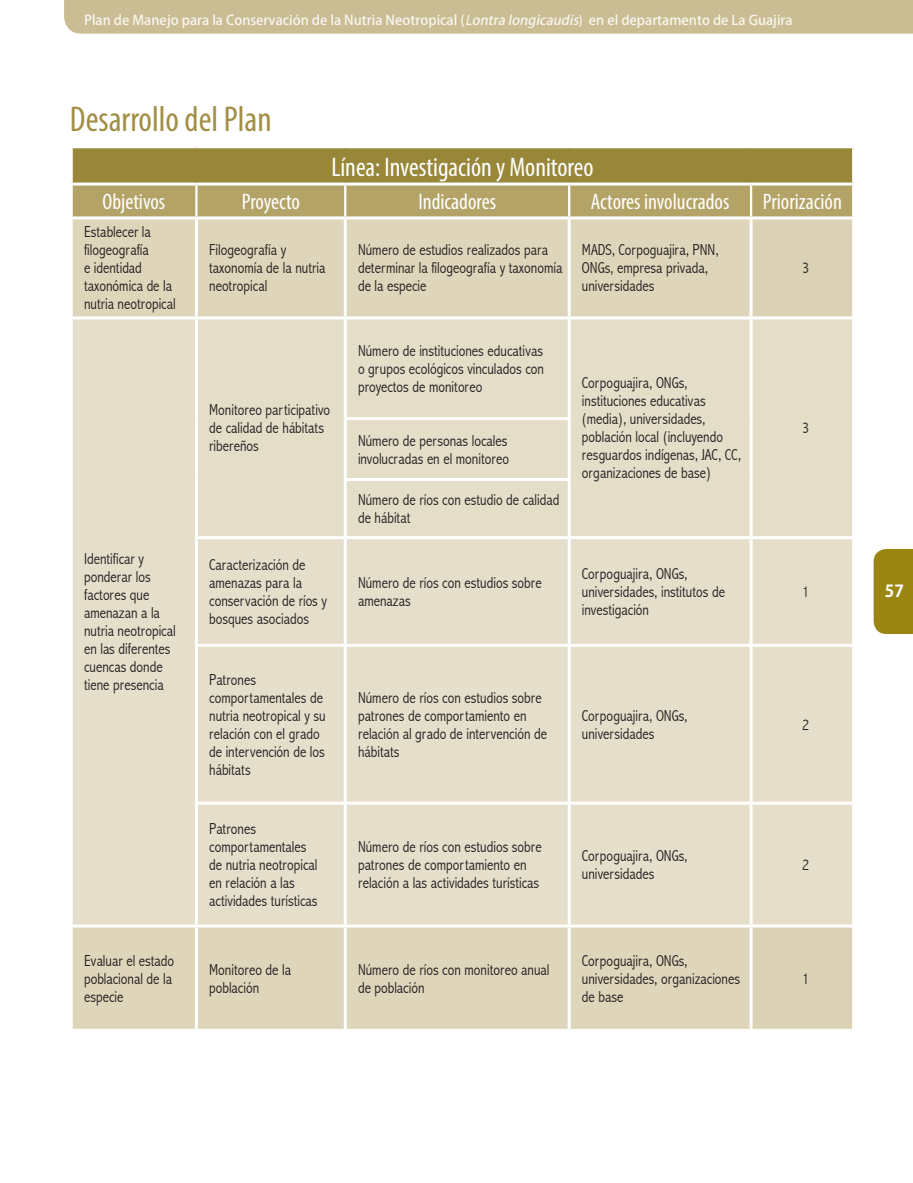
<style>
.page{position:relative;width:913px;height:1183px;background:#fff}
.page>*{position:absolute;margin:0;border:0;box-sizing:border-box;transform-origin:0 0}
.t1{font:condensed 36px "Myriad Pro";color:#a28f45}
.t2{font:condensed 27px "Myriad Pro";color:#fff}
.t3{font:condensed 22.5px "Myriad Pro";color:#fff}
.t4{font:700 16.5px "Koz Go Pro";color:#fff}
.t5{font:300 condensed 15.9px/18px "Abadi";color:#231f20}
.t6{font:500 13.5px "Koz Go Pro";color:#f8f6ee}
.s1{font-style:italic}
</style>
<div class="page">
<div style="left:874px;top:549px;width:39px;height:85px;background:#9b8613"></div>
<div style="left:71px;top:147px;width:783px;height:37px;background:#988739"></div>
<div style="left:73px;top:186px;width:779px;height:30px;background:#b3a367"></div>
<div style="left:73px;top:219px;width:677px;height:810px;background:#ded5ba"></div>
<div style="left:753px;top:219px;width:99px;height:810px;background:#dbd1b4"></div>
<div style="left:73px;top:319px;width:779px;height:605px;background:#e5deca"></div>
<div style="left:198px;top:319px;width:654px;height:217px;background:#e4ddc8"></div>
<hr style="left:344px;top:319px;width:3px;height:98px;background:#fff">
<hr style="left:344px;top:420px;width:3px;height:58px;background:#fff">
<hr style="left:344px;top:417px;width:227px;height:3px;background:#fff">
<hr style="left:344px;top:481px;width:3px;height:55px;background:#fff">
<hr style="left:344px;top:478px;width:227px;height:3px;background:#fff">
<hr style="left:568px;top:319px;width:3px;height:98px;background:#fff">
<hr style="left:568px;top:420px;width:3px;height:58px;background:#fff">
<hr style="left:568px;top:481px;width:3px;height:55px;background:#fff">
<hr style="left:750px;top:319px;width:3px;height:100px;background:#fff">
<hr style="left:750px;top:419px;width:3px;height:61px;background:#fff">
<hr style="left:750px;top:480px;width:3px;height:56px;background:#fff">
<hr style="left:195px;top:927px;width:3px;height:102px;background:#fff">
<hr style="left:344px;top:927px;width:3px;height:102px;background:#fff">
<hr style="left:568px;top:927px;width:3px;height:102px;background:#fff">
<hr style="left:195px;top:319px;width:3px;height:100px;background:#fff">
<hr style="left:195px;top:419px;width:3px;height:61px;background:#fff">
<hr style="left:195px;top:480px;width:3px;height:56px;background:#fff">
<hr style="left:70px;top:924px;width:126px;height:3px;background:#fff">
<hr style="left:195px;top:805px;width:3px;height:119px;background:#fff">
<hr style="left:196px;top:924px;width:149px;height:3px;background:#fff">
<hr style="left:344px;top:805px;width:3px;height:119px;background:#fff">
<hr style="left:568px;top:805px;width:3px;height:119px;background:#fff">
<hr style="left:345px;top:924px;width:224px;height:3px;background:#fff">
<hr style="left:569px;top:924px;width:182px;height:3px;background:#fff">
<hr style="left:750px;top:805px;width:3px;height:119px;background:#fff">
<hr style="left:751px;top:924px;width:104px;height:3px;background:#fff">
<hr style="left:195px;top:647px;width:3px;height:155px;background:#fff">
<hr style="left:195px;top:802px;width:150px;height:3px;background:#fff">
<hr style="left:344px;top:647px;width:3px;height:155px;background:#fff">
<hr style="left:345px;top:802px;width:224px;height:3px;background:#fff">
<hr style="left:568px;top:647px;width:3px;height:155px;background:#fff">
<hr style="left:569px;top:802px;width:182px;height:3px;background:#fff">
<hr style="left:750px;top:647px;width:3px;height:155px;background:#fff">
<hr style="left:751px;top:802px;width:104px;height:3px;background:#fff">
<hr style="left:345px;top:536px;width:224px;height:3px;background:#fff">
<hr style="left:345px;top:644px;width:224px;height:3px;background:#fff">
<hr style="left:195px;top:539px;width:3px;height:105px;background:#fff">
<hr style="left:195px;top:536px;width:150px;height:3px;background:#fff">
<hr style="left:344px;top:539px;width:3px;height:105px;background:#fff">
<hr style="left:195px;top:644px;width:150px;height:3px;background:#fff">
<hr style="left:568px;top:539px;width:3px;height:105px;background:#fff">
<hr style="left:569px;top:536px;width:182px;height:3px;background:#fff">
<hr style="left:569px;top:644px;width:182px;height:3px;background:#fff">
<hr style="left:750px;top:539px;width:3px;height:105px;background:#fff">
<hr style="left:751px;top:536px;width:104px;height:3px;background:#fff">
<hr style="left:751px;top:644px;width:104px;height:3px;background:#fff">
<hr style="left:196px;top:316px;width:149px;height:3px;background:#fff">
<hr style="left:344px;top:219px;width:3px;height:97px;background:#fff">
<hr style="left:345px;top:316px;width:224px;height:3px;background:#fff">
<hr style="left:568px;top:219px;width:3px;height:97px;background:#fff">
<hr style="left:569px;top:316px;width:182px;height:3px;background:#fff">
<hr style="left:751px;top:316px;width:104px;height:3px;background:#fff">
<hr style="left:70px;top:183px;width:126px;height:3px;background:#fff">
<hr style="left:195px;top:186px;width:3px;height:30px;background:#fff">
<hr style="left:196px;top:183px;width:149px;height:3px;background:#fff">
<hr style="left:344px;top:186px;width:2px;height:30px;background:#fff">
<hr style="left:345px;top:183px;width:224px;height:3px;background:#fff">
<hr style="left:568px;top:186px;width:2px;height:30px;background:#fff">
<hr style="left:569px;top:183px;width:182px;height:3px;background:#fff">
<hr style="left:750px;top:186px;width:2px;height:30px;background:#fff">
<hr style="left:751px;top:183px;width:104px;height:3px;background:#fff">
<hr style="left:70px;top:145px;width:126px;height:3px;background:#fff">
<hr style="left:70px;top:148px;width:3px;height:35px;background:#fff">
<hr style="left:196px;top:145px;width:149px;height:3px;background:#fff">
<hr style="left:345px;top:145px;width:224px;height:3px;background:#fff">
<hr style="left:569px;top:145px;width:182px;height:3px;background:#fff">
<hr style="left:751px;top:145px;width:104px;height:3px;background:#fff">
<hr style="left:852px;top:148px;width:3px;height:35px;background:#fff">
<hr style="left:195px;top:219px;width:3px;height:97px;background:#fff">
<hr style="left:70px;top:316px;width:126px;height:3px;background:#fff">
<div style="left:64px;top:0;width:849px;height:34px;background:#cabd94"></div>
<p class="t6" style="left:84px;top:12px;width:710px">Plan de Manejo para la Conservación de la Nutria Neotropical (<span class="s1">Lontra longicaudis</span>) en el departamento de La Guajira</p>
<h1 class="t1" style="left:70px;top:97px;width:203px">Desarrollo del Plan</h1>
<h2 class="t2" style="left:331px;top:150px;width:264px">Línea: Investigación y Monitoreo</h2>
<h3 class="t3" style="left:102px;top:188px;width:64px">Objetivos</h3>
<h3 class="t3" style="left:242px;top:188px;width:60px">Proyecto</h3>
<h3 class="t3" style="left:418px;top:188px;width:79px">Indicadores</h3>
<h3 class="t3" style="left:591px;top:188px;width:140px">Actores involucrados</h3>
<h3 class="t3" style="left:763px;top:188px;width:81px">Priorización</h3>
<p class="t5" style="left:84px;top:223px;width:93px">Establecer la filogeografía<br>e identidad taxonómica de la nutria neotropical</p>
<p class="t5" style="left:209px;top:241px;width:118px">Filogeografía y taxonomía de la nutria neotropical</p>
<p class="t5" style="left:358px;top:241px;width:206px">Número de estudios realizados para determinar la filogeografía y taxonomía de la especie</p>
<p class="t5" style="left:582px;top:241px;width:138px">MADS, Corpoguajira, PNN,<br>ONGs, empresa privada, universidades</p>
<p class="t5" style="left:802px;top:259px;width:9px">3</p>
<p class="t5" style="left:84px;top:550px;width:93px">Identificar y ponderar los factores que amenazan a la nutria neotropical en las diferentes cuencas donde tiene presencia</p>
<p class="t5" style="left:209px;top:401px;width:123px">Monitoreo participativo de calidad de hábitats ribereños</p>
<p class="t5" style="left:209px;top:556px;width:119px">Caracterización de amenazas para la conservación de ríos y bosques asociados</p>
<p class="t5" style="left:209px;top:670px;width:118px">Patrones comportamentales de nutria neotropical y su relación con el grado de intervención de los hábitats</p>
<p class="t5" style="left:209px;top:820px;width:110px">Patrones comportamentales de nutria neotropical en relación a las actividades turísticas</p>
<p class="t5" style="left:358px;top:341px;width:188px;text-align:justify">Número de instituciones educativas o grupos ecológicos vinculados con proyectos de monitoreo</p>
<p class="t5" style="left:358px;top:431px;width:153px">Número de personas locales involucradas en el monitoreo</p>
<p class="t5" style="left:358px;top:491px;width:203px">Número de ríos con estudio de calidad de hábitat</p>
<p class="t5" style="left:582px;top:374px;width:161px">Corpoguajira, ONGs, instituciones educativas (media), universidades, población local (incluyendo resguardos indígenas, JAC, CC, organizaciones de base)</p>
<p class="t5" style="left:358px;top:574px;width:185px">Número de ríos con estudios sobre amenazas</p>
<p class="t5" style="left:582px;top:565px;width:145px">Corpoguajira, ONGs, universidades, institutos de investigación</p>
<p class="t5" style="left:802px;top:419px;width:9px">3</p>
<p class="t5" style="left:802px;top:583px;width:9px">1</p>
<p class="t5" style="left:358px;top:688px;width:191px">Número de ríos con estudios sobre patrones de comportamiento en relación al grado de intervención de hábitats</p>
<p class="t5" style="left:582px;top:706px;width:107px">Corpoguajira, ONGs, universidades</p>
<p class="t5" style="left:802px;top:715px;width:9px">2</p>
<p class="t5" style="left:358px;top:838px;width:185px">Número de ríos con estudios sobre patrones de comportamiento en relación a las actividades turísticas</p>
<p class="t5" style="left:582px;top:847px;width:107px">Corpoguajira, ONGs, universidades</p>
<p class="t5" style="left:802px;top:856px;width:9px">2</p>
<p class="t5" style="left:84px;top:951px;width:92px">Evaluar el estado poblacional de la especie</p>
<p class="t5" style="left:209px;top:960px;width:83px">Monitoreo de la población</p>
<p class="t5" style="left:358px;top:960px;width:193px">Número de ríos con monitoreo anual de población</p>
<p class="t5" style="left:582px;top:951px;width:160px">Corpoguajira, ONGs, universidades, organizaciones de base</p>
<p class="t5" style="left:802px;top:969px;width:9px">1</p>
<p class="t4" style="left:885px;top:580px;width:20px">57</p>
</div>
